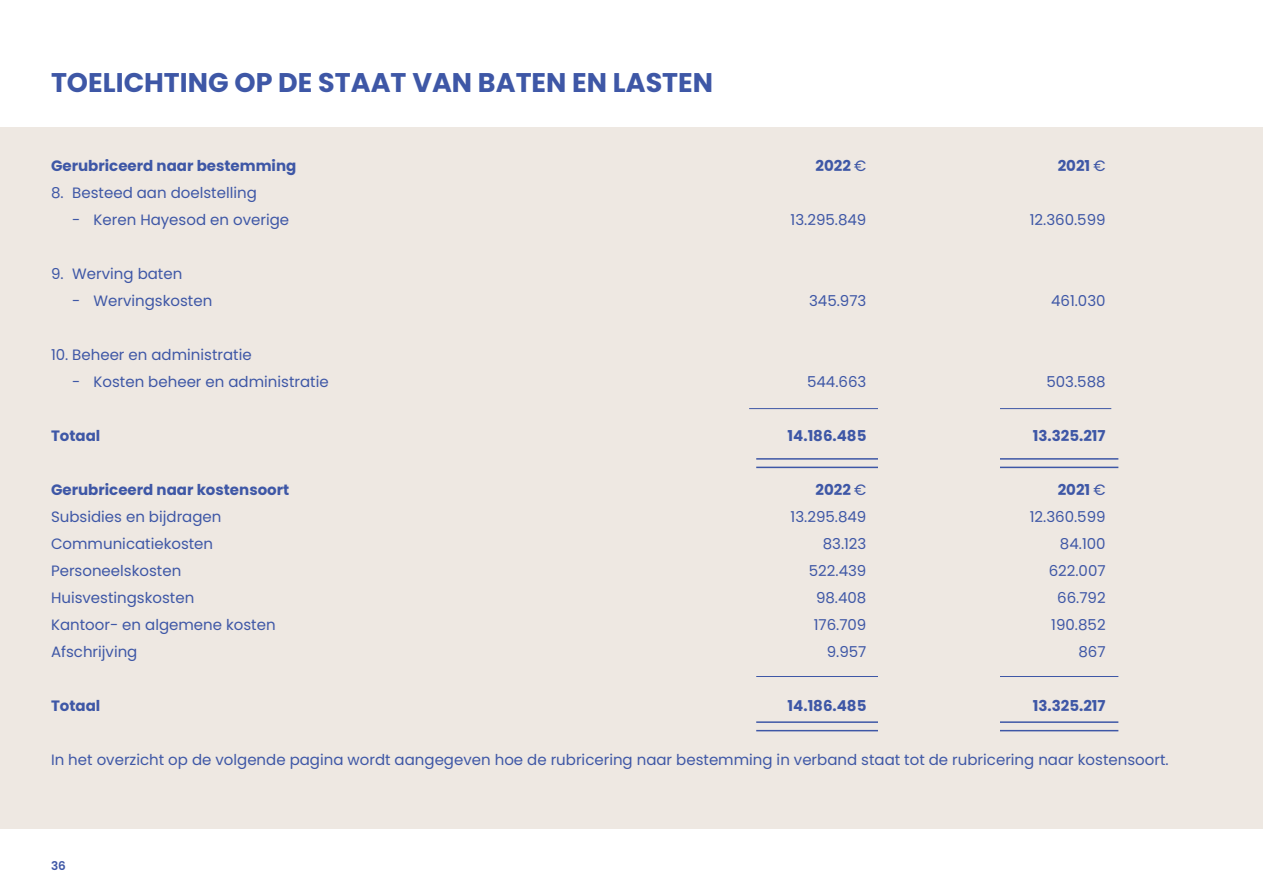
<style>
.page{position:relative;width:1263px;height:893px;background:#fff}
.page>*{position:absolute;margin:0;border:0;box-sizing:border-box;transform-origin:0 0}
.t1{font:700 27px "Poppins";color:#3e57a6}
.t2{font:15px "Poppins";color:#3e57a6}
.t3{font:700 15px "Poppins";color:#3e57a6}
.t4{font:600 12px "Poppins";color:#3e57a6}
.s1{font-weight:400}
</style>
<div class="page">
<div style="left:0;top:128px;width:1263px;height:701px;background:#eee8e2"></div>
<hr style="left:749px;top:408px;width:362px;height:1px;background:#3e57a6">
<hr style="left:756px;top:458px;width:362px;height:2px;background:#3e57a6">
<hr style="left:756px;top:467px;width:362px;height:1px;background:#3e57a6">
<hr style="left:756px;top:721px;width:362px;height:2px;background:#3e57a6">
<hr style="left:756px;top:730px;width:362px;height:1px;background:#3e57a6">
<hr style="left:756px;top:676px;width:362px;height:1px;background:#3e57a6">
<div style="left:878px;top:140px;width:121px;height:604px;background:#eee8e2"></div>
<h1 class="t1" style="left:51px;top:67px;width:664px">TOELICHTING OP DE STAAT VAN BATEN EN LASTEN</h1>
<p class="t3" style="left:51px;top:157px;width:247px">Gerubriceerd naar bestemming</p>
<p class="t3" style="left:816px;top:157px;width:52px">2022 <span class="s1">€</span></p>
<p class="t3" style="left:1058px;top:157px;width:49px">2021 <span class="s1">€</span></p>
<p class="t2" style="left:51px;top:184px;width:207px">8. Besteed aan doelstelling</p>
<p class="t2" style="left:72px;top:211px;width:218px">- Keren Hayesod en overige</p>
<p class="t2" style="left:791px;top:211px;width:77px">13.295.849</p>
<p class="t2" style="left:1030px;top:211px;width:77px">12.360.599</p>
<p class="t2" style="left:51px;top:265px;width:133px">9. Werving baten</p>
<p class="t2" style="left:72px;top:292px;width:141px">- Wervingskosten</p>
<p class="t2" style="left:809px;top:292px;width:59px">345.973</p>
<p class="t2" style="left:1051px;top:292px;width:56px">461.030</p>
<p class="t2" style="left:51px;top:346px;width:202px">10. Beheer en administratie</p>
<p class="t2" style="left:72px;top:373px;width:258px">- Kosten beheer en administratie</p>
<p class="t2" style="left:807px;top:373px;width:61px">544.663</p>
<p class="t2" style="left:1046px;top:373px;width:61px">503.588</p>
<p class="t3" style="left:51px;top:427px;width:51px">Totaal</p>
<p class="t3" style="left:788px;top:427px;width:80px">14.186.485</p>
<p class="t3" style="left:1033px;top:427px;width:74px">13.325.217</p>
<p class="t3" style="left:51px;top:481px;width:240px">Gerubriceerd naar kostensoort</p>
<p class="t3" style="left:816px;top:481px;width:52px">2022 <span class="s1">€</span></p>
<p class="t3" style="left:1058px;top:481px;width:49px">2021 <span class="s1">€</span></p>
<p class="t2" style="left:51px;top:508px;width:172px">Subsidies en bijdragen</p>
<p class="t2" style="left:791px;top:508px;width:77px">13.295.849</p>
<p class="t2" style="left:1030px;top:508px;width:77px">12.360.599</p>
<p class="t2" style="left:51px;top:535px;width:164px">Communicatiekosten</p>
<p class="t2" style="left:823px;top:535px;width:45px">83.123</p>
<p class="t2" style="left:1060px;top:535px;width:47px">84.100</p>
<p class="t2" style="left:51px;top:562px;width:132px">Personeelskosten</p>
<p class="t2" style="left:809px;top:562px;width:59px">522.439</p>
<p class="t2" style="left:1049px;top:562px;width:58px">622.007</p>
<p class="t2" style="left:51px;top:589px;width:145px">Huisvestingskosten</p>
<p class="t2" style="left:816px;top:589px;width:52px">98.408</p>
<p class="t2" style="left:1057px;top:589px;width:50px">66.792</p>
<p class="t2" style="left:51px;top:616px;width:226px">Kantoor- en algemene kosten</p>
<p class="t2" style="left:814px;top:616px;width:54px">176.709</p>
<p class="t2" style="left:1051px;top:616px;width:56px">190.852</p>
<p class="t2" style="left:51px;top:643px;width:88px">Afschrijving</p>
<p class="t2" style="left:827px;top:643px;width:41px">9.957</p>
<p class="t2" style="left:1078px;top:643px;width:29px">867</p>
<p class="t3" style="left:51px;top:697px;width:51px">Totaal</p>
<p class="t3" style="left:788px;top:697px;width:80px">14.186.485</p>
<p class="t3" style="left:1033px;top:697px;width:74px">13.325.217</p>
<p class="t2" style="left:51px;top:751px;width:1119px">In het overzicht op de volgende pagina wordt aangegeven hoe de rubricering naar bestemming in verband staat tot de rubricering naar kostensoort.</p>
<p class="t4" style="left:51px;top:859px;width:16px">36</p>
</div>
